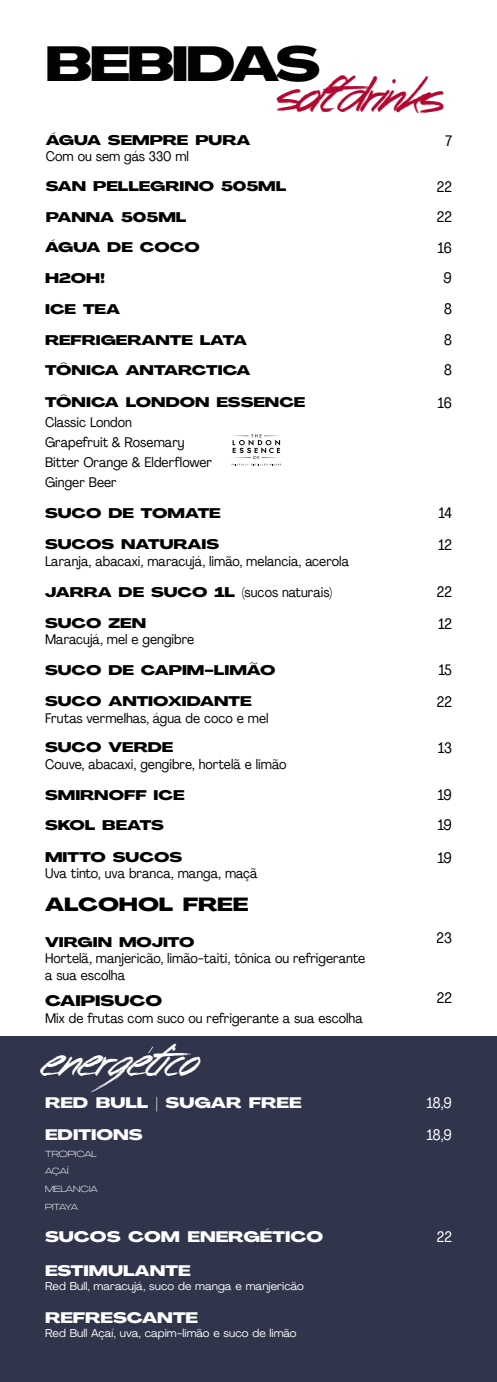
<style>
.page{position:relative;width:497px;height:1382px;background:#fff}
.page>*{position:absolute;margin:0;border:0;box-sizing:border-box;transform-origin:0 0}
.t1{font:800 48.5px "Agrandir Grand";letter-spacing:-.06em;color:#020203}
.t2{font:44.25px "Bingo Bangos";color:#b30931}
.t3{font:38.75px "Bingo Bangos";letter-spacing:.08em;color:#fff}
.t4{font:800 18.75px "Agrandir Grand";color:#000}
.t5{font:800 15px/31.4px "Agrandir Grand";color:#fff}
.t6{font:condensed 15px/30.6px "Agrandir";color:#000}
.t7{font:condensed 15px/31.6px "Agrandir";color:#fff}
.t8{font:800 15px "Agrandir Grand";color:#000}
.t9{font:condensed 13.75px/20px "Agrandir";color:#000}
.t10{font:800 13.75px "Agrandir Grand";color:#000}
.t11{font:11.25px "Agrandir";color:#fff}
.t12{font:300 8.75px/17.5px "Agrandir Grand";color:#fff}
.s1{font-family:"Agrandir Grand";font-weight:800;font-stretch:normal}
</style>
<div class="page">
<div style="left:0;top:1037px;width:496px;height:345px;background:#31354c"></div>
<svg style="left:231px;top:434px;width:50px;height:31px"></svg>
<svg style="left:148px;top:1046px;width:5px;height:7px"></svg>
<h1 class="t1" style="left:45px;top:33px;width:276px">BEBIDAS</h1>
<h2 class="t2" style="left:281px;top:74px;width:165px;rotate:1deg">SOFT DRINKS</h2>
<p class="t10" style="left:46px;top:131px;width:206px">ÁGUA SEMPRE PURA</p>
<p class="t9" style="left:46px;top:147px;width:145px">Com ou sem gás 330 ml</p>
<p class="t10" style="left:46px;top:177px;width:242px">SAN PELLEGRINO 505ML</p>
<p class="t10" style="left:46px;top:208px;width:142px">PANNA 505ML</p>
<p class="t10" style="left:45px;top:239px;width:156px">ÁGUA DE COCO</p>
<p class="t10" style="left:45px;top:269px;width:62px">H2OH!</p>
<p class="t10" style="left:45px;top:301px;width:76px">ICE TEA</p>
<p class="t10" style="left:45px;top:331px;width:203px">REFRIGERANTE LATA</p>
<p class="t10" style="left:45px;top:362px;width:207px">TÔNICA ANTARCTICA</p>
<p class="t10" style="left:45px;top:393px;width:261px">TÔNICA LONDON ESSENCE</p>
<p class="t9" style="left:45px;top:412px;width:168px">Classic London<br>Grapefruit &amp; Rosemary<br>Bitter Orange &amp; Elderflower<br>Ginger Beer</p>
<p class="t10" style="left:45px;top:504px;width:177px">SUCO DE TOMATE</p>
<p class="t10" style="left:45px;top:535px;width:175px">SUCOS NATURAIS</p>
<p class="t9" style="left:45px;top:551px;width:305px">Laranja, abacaxi, maracujá, limão, melancia, acerola</p>
<p class="t9" style="left:45px;top:582px;width:288px"><span class="s1">JARRA DE SUCO 1L</span> (sucos naturais)</p>
<p class="t10" style="left:45px;top:614px;width:102px">SUCO ZEN</p>
<p class="t9" style="left:45px;top:629px;width:151px">Maracujá, mel e gengibre</p>
<p class="t10" style="left:45px;top:661px;width:231px">SUCO DE CAPIM-LIMÃO</p>
<p class="t10" style="left:45px;top:693px;width:208px">SUCO ANTIOXIDANTE</p>
<p class="t9" style="left:45px;top:708px;width:225px">Frutas vermelhas, água de coco e mel</p>
<p class="t10" style="left:45px;top:739px;width:130px">SUCO VERDE</p>
<p class="t9" style="left:45px;top:754px;width:242px">Couve, abacaxi, gengibre, hortelã e limão</p>
<p class="t10" style="left:45px;top:786px;width:141px">SMIRNOFF ICE</p>
<p class="t10" style="left:45px;top:817px;width:120px">SKOL BEATS</p>
<p class="t10" style="left:45px;top:848px;width:138px">MITTO SUCOS</p>
<p class="t9" style="left:45px;top:863px;width:214px">Uva tinto, uva branca, manga, maçã</p>
<h3 class="t4" style="left:45px;top:893px;width:205px">ALCOHOL FREE</h3>
<p class="t10" style="left:45px;top:933px;width:151px">VIRGIN MOJITO</p>
<p class="t9" style="left:45px;top:950px;width:321px;line-height:16.5px">Hortelã, manjericão, limão-taiti, tônica ou refrigerante a sua escolha</p>
<p class="t8" style="left:45px;top:992px;width:118px">CAIPISUCO</p>
<p class="t9" style="left:45px;top:1008px;width:319px">Mix de frutas com suco ou refrigerante a sua escolha</p>
<h3 class="t3" style="left:45px;top:1044px;width:152px">ENERGETICO</h3>
<p class="t5" style="left:45px;top:1087px;width:258px">RED BULL | SUGAR FREE<br>EDITIONS</p>
<p class="t12" style="left:45px;top:1145px;width:54px">TROPICAL<br>AÇAÍ<br>MELANCIA<br>PITAYA</p>
<p class="t5" style="left:45px;top:1221px;width:279px">SUCOS COM ENERGÉTICO</p>
<p class="t5" style="left:45px;top:1255px;width:147px">ESTIMULANTE</p>
<p class="t11" style="left:45px;top:1279px;width:260px">Red Bull, maracujá, suco de manga e manjericão</p>
<p class="t5" style="left:45px;top:1303px;width:154px">REFRESCANTE</p>
<p class="t11" style="left:45px;top:1326px;width:253px">Red Bull Açaí, uva, capim-limão e suco de limão</p>
<p class="t6" style="left:445px;top:125px;width:8px">7</p>
<p class="t6" style="left:436px;top:171px;width:16px;text-align:center">22<br>22<br>16<br>9<br>8<br>8<br>8</p>
<p class="t6" style="left:437px;top:387px;width:15px">16</p>
<p class="t6" style="left:438px;top:497px;width:15px;line-height:31.6px">14<br>12</p>
<p class="t6" style="left:436px;top:576px;width:16px">22</p>
<p class="t6" style="left:438px;top:608px;width:15px">12</p>
<p class="t6" style="left:436px;top:653px;width:16px;line-height:32.4px">15<br>22</p>
<p class="t6" style="left:437px;top:733px;width:15px">13</p>
<p class="t6" style="left:437px;top:778px;width:16px;line-height:31.5px;text-align:justify">19<br>19<br>19</p>
<p class="t6" style="left:436px;top:923px;width:17px">23</p>
<p class="t6" style="left:436px;top:982px;width:16px">22</p>
<p class="t7" style="left:426px;top:1087px;width:26px">18,9<br>18,9</p>
<p class="t7" style="left:436px;top:1221px;width:16px">22</p>
</div>
